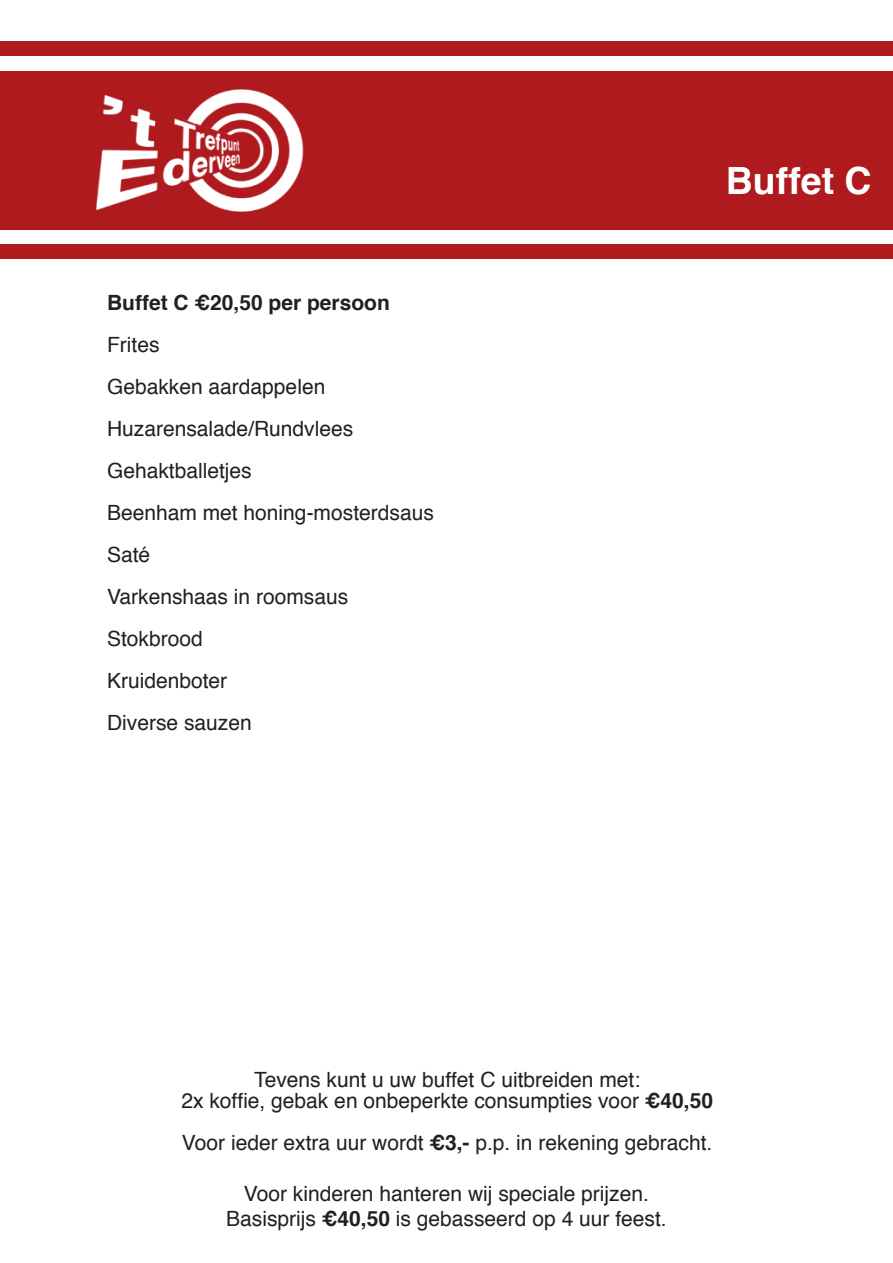
<style>
.page{position:relative;width:893px;height:1263px;background:#fff}
.page>*{position:absolute;margin:0;border:0;box-sizing:border-box;transform-origin:0 0}
.t1{font:700 37.5px "Helvetica";color:#fff}
.t2{font:21px "Helvetica";color:#231f20}
.t3{font:700 21px "Helvetica";color:#231f20}
.s1{font-weight:700}
</style>
<div class="page">
<div style="left:0;top:71px;width:893px;height:158px;background:#ae1a1e"></div>
<img style="left:44px;top:89px;width:294px;height:141px">
<div style="left:0;top:244px;width:893px;height:15px;background:#ae1a1e"></div>
<div style="left:0;top:41px;width:893px;height:15px;background:#ae1a1e"></div>
<p class="t3" style="left:107px;top:285px;width:284px">Buffet C €20,50 per persoon</p>
<p class="t2" style="left:107px;top:328px;width:54px">Frites</p>
<p class="t2" style="left:107px;top:370px;width:220px">Gebakken aardappelen</p>
<p class="t2" style="left:107px;top:412px;width:248px">Huzarensalade/Rundvlees</p>
<p class="t2" style="left:107px;top:454px;width:146px">Gehaktballetjes</p>
<p class="t2" style="left:107px;top:496px;width:328px">Beenham met honing-mosterdsaus</p>
<p class="t2" style="left:107px;top:538px;width:45px">Saté</p>
<p class="t2" style="left:107px;top:580px;width:243px">Varkenshaas in roomsaus</p>
<p class="t2" style="left:107px;top:622px;width:97px">Stokbrood</p>
<p class="t2" style="left:107px;top:664px;width:122px">Kruidenboter</p>
<p class="t2" style="left:107px;top:706px;width:146px">Diverse sauzen</p>
<p class="t1" style="left:726px;top:151px;width:147px">Buffet C</p>
<p class="t2" style="left:254px;top:1063px;width:388px">Tevens kunt u uw buffet C uitbreiden met:</p>
<p class="t2" style="left:181px;top:1084px;width:533px">2x koffie, gebak en onbeperkte consumpties voor <span class="s1">€40,50</span></p>
<p class="t2" style="left:182px;top:1126px;width:532px">Voor ieder extra uur wordt <span class="s1">€3,-</span> p.p. in rekening gebracht.</p>
<p class="t2" style="left:244px;top:1177px;width:407px">Voor kinderen hanteren wij speciale prijzen.</p>
<p class="t2" style="left:226px;top:1202px;width:442px">Basisprijs <span class="s1">€40,50</span> is gebasseerd op 4 uur feest.</p>
</div>
